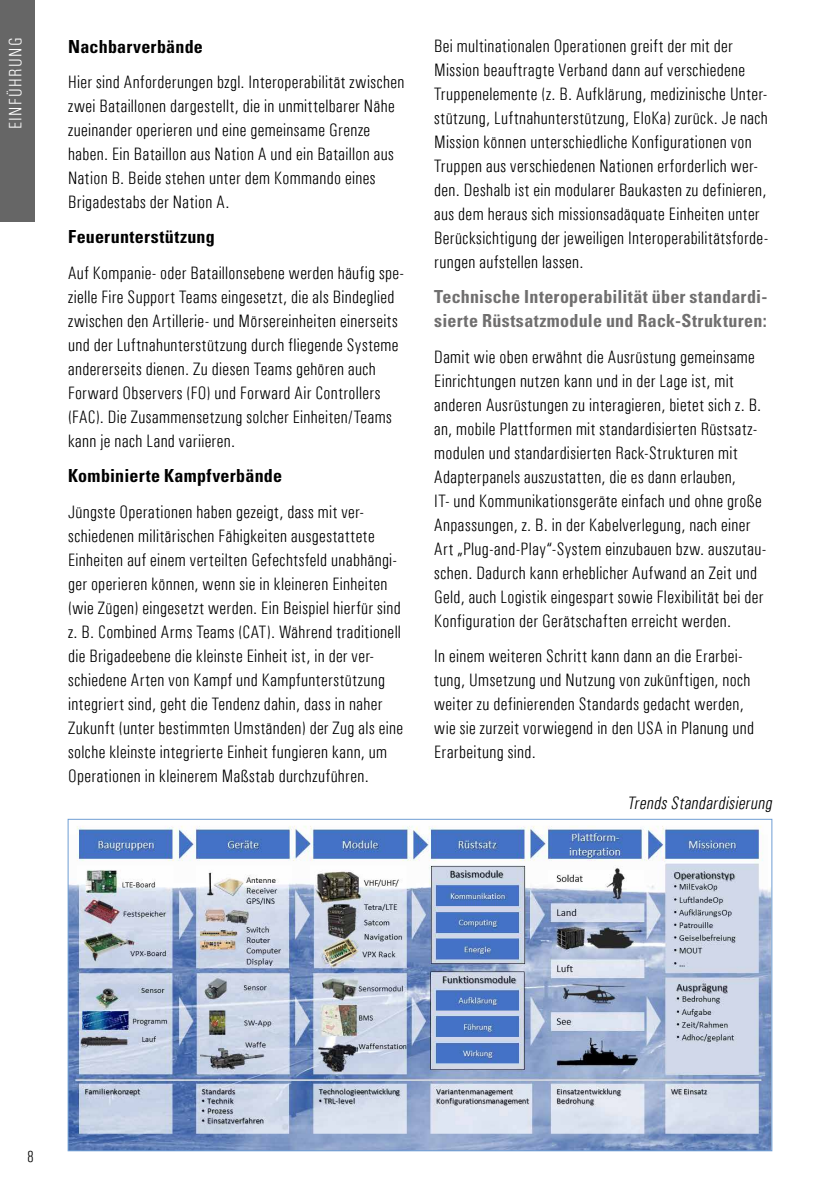
<style>
.page{position:relative;width:840px;height:1191px;background:#fff}
.page>*{position:absolute;margin:0;border:0;box-sizing:border-box;transform-origin:0 0}
.t1{font:300 condensed 18px/24px "Univers";letter-spacing:.02em;color:#000}
.t2{font:700 condensed 18px/24px "Univers LT Std";letter-spacing:.015em;color:#706f6f}
.t3{font:700 condensed 18px "Univers LT Std";letter-spacing:.015em;color:#000}
.t4{font:italic 300 condensed 18px "Univers";color:#000}
.t5{font:300 condensed 18px "Univers";letter-spacing:.08em;color:#fff}
.t6{font:300 condensed 16px "Univers";color:#000}
</style>
<div class="page">
<img style="left:70px;top:826px;width:700px;height:323px">
<div style="left:0;top:0;width:34px;height:221px;background:#666"></div>
<p class="t5" style="left:5px;top:129px;width:93px;rotate:-90deg">EINFÜHRUNG</p>
<p class="t3" style="left:68px;top:35px;width:136px">Nachbarverbände</p>
<p class="t1" style="left:68px;top:70px;width:338px">Hier sind Anforderungen bzgl. Interoperabilität zwischen zwei Bataillonen dargestellt, die in unmittelbarer Nähe zueinander operieren und eine gemeinsame Grenze haben. Ein Bataillon aus Nation A und ein Bataillon aus Nation B. Beide stehen unter dem Kommando eines Brigadestabs der Nation A.</p>
<p class="t3" style="left:68px;top:226px;width:148px">Feuerunterstützung</p>
<p class="t1" style="left:68px;top:261px;width:337px">Auf Kompanie- oder Bataillonsebene werden häufig spe&shy;zielle Fire Support Teams eingesetzt, die als Bindeglied zwischen den Artillerie- und Mörsereinheiten einerseits und der Luftnahunterstützung durch fliegende Systeme andererseits dienen. Zu diesen Teams gehören auch Forward Observers (FO) und Forward Air Controllers (FAC). Die Zusammensetzung solcher Einheiten/Teams kann je nach Land variieren.</p>
<p class="t3" style="left:68px;top:465px;width:215px">Kombinierte Kampfverbände</p>
<p class="t1" style="left:68px;top:499px;width:336px">Jüngste Operationen haben gezeigt, dass mit ver&shy;schiedenen militärischen Fähigkeiten ausgestattete Einheiten auf einem verteilten Gefechtsfeld unabhängi&shy;ger operieren können, wenn sie in kleineren Einheiten (wie Zügen) eingesetzt werden. Ein Beispiel hierfür sind z. B. Combined Arms Teams (CAT). Während traditionell die Brigadeebene die kleinste Einheit ist, in der ver&shy;schiedene Arten von Kampf und Kampfunterstützung integriert sind, geht die Tendenz dahin, dass in naher Zukunft (unter bestimmten Umständen) der Zug als eine solche kleinste integrierte Einheit fungieren kann, um Operationen in kleinerem Maßstab durchzuführen.</p>
<p class="t1" style="left:434px;top:34px;width:335px">Bei multinationalen Operationen greift der mit der Mission beauftragte Verband dann auf verschiedene Truppenelemente (z. B. Aufklärung, medizinische Unter&shy;stützung, Luftnahunterstützung, EloKa) zurück. Je nach Mission können unterschiedliche Konfigurationen von Truppen aus verschiedenen Nationen erforderlich wer&shy;den. Deshalb ist ein modularer Baukasten zu definieren, aus dem heraus sich missionsadäquate Einheiten unter Berücksichtigung der jeweiligen Interoperabilitätsforde&shy;rungen aufstellen lassen.</p>
<p class="t2" style="left:434px;top:285px;width:334px">Technische Interoperabilität über standardi&shy;sierte Rüstsatzmodule und Rack-Strukturen:</p>
<p class="t1" style="left:434px;top:345px;width:333px">Damit wie oben erwähnt die Ausrüstung gemeinsame Einrichtungen nutzen kann und in der Lage ist, mit anderen Ausrüstungen zu interagieren, bietet sich z. B. an, mobile Plattformen mit standardisierten Rüstsatz&shy;modulen und standardisierten Rack-Strukturen mit Adapterpanels auszustatten, die es dann erlauben,<br>IT- und Kommunikationsgeräte einfach und ohne große Anpassungen, z. B. in der Kabelverlegung, nach einer Art „Plug-and-Play“-System einzubauen bzw. auszutau&shy;schen. Dadurch kann erheblicher Aufwand an Zeit und Geld, auch Logistik eingespart sowie Flexibilität bei der Konfiguration der Gerätschaften erreicht werden.</p>
<p class="t1" style="left:434px;top:644px;width:321px">In einem weiteren Schritt kann dann an die Erarbei&shy;tung, Umsetzung und Nutzung von zukünftigen, noch weiter zu definierenden Standards gedacht werden, wie sie zurzeit vorwiegend in den USA in Planung und Erarbeitung sind.</p>
<p class="t4" style="left:627px;top:792px;width:150px">TrendsStandardisierung</p>
<p class="t6" style="left:27px;top:1147px;width:8px">8</p>
</div>
